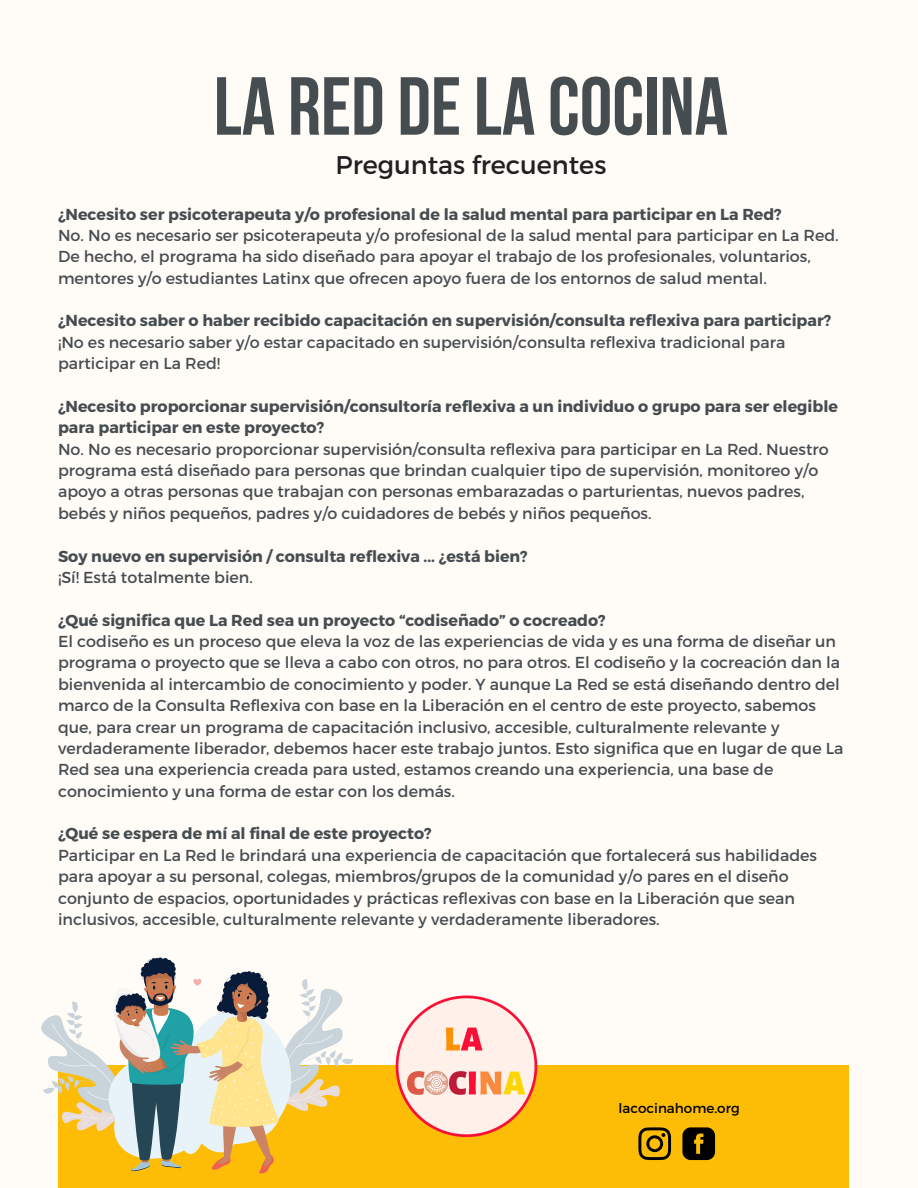
<style>
.page{position:relative;width:918px;height:1188px;background:#fffbf7}
.page>*{position:absolute;margin:0;border:0;box-sizing:border-box;transform-origin:0 0}
.t1{font:82.2px "Bebas Neue Cyrillic";color:#464d50}
.t2{font:25.5px "Montserrat";color:#202020}
.t3{font:15.9px/21.3px "Montserrat";color:#464d50}
.t4{font:700 15.9px/21.5px "Montserrat";color:#464d50}
.t5{font:13.5px "Montserrat";color:#000}
</style>
<div class="page">
<div style="left:58px;top:1065px;width:791px;height:123px;background:#fdbd07"></div>
<img style="left:395px;top:995px;width:143px;height:143px">
<svg style="left:638px;top:1127px;width:33px;height:33px"></svg>
<svg style="left:682px;top:1127px;width:33px;height:33px"></svg>
<svg style="left:41px;top:958px;width:312px;height:215px"></svg>
<p class="t1" style="left:214px;top:73px;width:516px">LA RED DE LA COCINA</p>
<p class="t2" style="left:336px;top:148px;width:272px">Preguntas frecuentes</p>
<p class="t4" style="left:58px;top:202px;width:725px">¿Necesito ser psicoterapeuta y/o profesional de la salud mental para participar en La Red?</p>
<p class="t3" style="left:58px;top:224px;width:782px">No. No es necesario ser psicoterapeuta y/o profesional de la salud mental para participar en La Red.<br>De hecho, el programa ha sido diseñado para apoyar el trabajo de los profesionales, voluntarios, mentores y/o estudiantes Latinx que ofrecen apoyo fuera de los entornos de salud mental.</p>
<p class="t4" style="left:58px;top:309px;width:775px">¿Necesito saber o haber recibido capacitación en supervisión/consulta reflexiva para participar?</p>
<p class="t3" style="left:58px;top:331px;width:729px">¡No es necesario saber y/o estar capacitado en supervisión/consulta reflexiva tradicional para participar en La Red!</p>
<p class="t4" style="left:58px;top:395px;width:782px">¿Necesito proporcionar supervisión/consultoría reflexiva a un individuo o grupo para ser elegible para participar en este proyecto?</p>
<p class="t3" style="left:58px;top:438px;width:772px">No. No es necesario proporcionar supervisión/consulta reflexiva para participar en La Red. Nuestro programa está diseñado para personas que brindan cualquier tipo de supervisión, monitoreo y/o apoyo a otras personas que trabajan con personas embarazadas o parturientas, nuevos padres, bebés y niños pequeños, padres y/o cuidadores de bebés y niños pequeños.</p>
<p class="t4" style="left:58px;top:544px;width:471px">Soy nuevo en supervisión / consulta reflexiva ... ¿está bien?</p>
<p class="t3" style="left:58px;top:566px;width:196px">¡Sí! Está totalmente bien.</p>
<p class="t4" style="left:58px;top:608px;width:549px">¿Qué significa que La Red sea un proyecto “codiseñado” o cocreado?</p>
<p class="t3" style="left:58px;top:630px;width:787px">El codiseño es un proceso que eleva la voz de las experiencias de vida y es una forma de diseñar un programa o proyecto que se lleva a cabo con otros, no para otros. El codiseño y la cocreación dan la bienvenida al intercambio de conocimiento y poder. Y aunque La Red se está diseñando dentro del marco de la Consulta Reflexiva con base en la Liberación en el centro de este proyecto, sabemos que, para crear un programa de capacitación inclusivo, accesible, culturalmente relevante y verdaderamente liberador, debemos hacer este trabajo juntos. Esto significa que en lugar de que La Red sea una experiencia creada para usted, estamos creando una experiencia, una base de conocimiento y una forma de estar con los demás.</p>
<p class="t4" style="left:58px;top:822px;width:375px">¿Qué se espera de mí al final de este proyecto?</p>
<p class="t3" style="left:58px;top:844px;width:761px">Participar en La Red le brindará una experiencia de capacitación que fortalecerá sus habilidades para apoyar a su personal, colegas, miembros/grupos de la comunidad y/o pares en el diseño conjunto de espacios, oportunidades y prácticas reflexivas con base en la Liberación que sean inclusivos, accesible, culturalmente relevante y verdaderamente liberadores.</p>
<p class="t5" style="left:619px;top:1100px;width:123px">lacocinahome.org</p>
</div>
